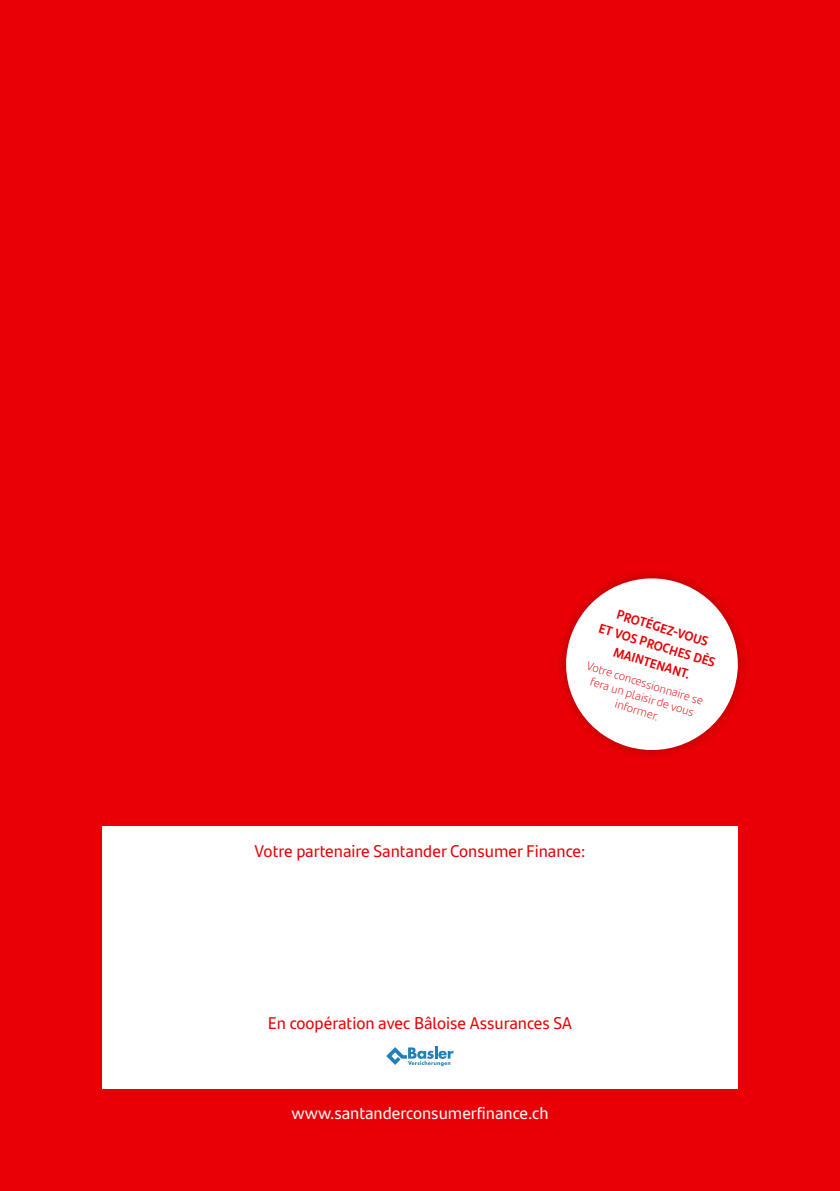
<style>
.page{position:relative;width:840px;height:1191px;background:#fff}
.page>*{position:absolute;margin:0;border:0;box-sizing:border-box;transform-origin:0 0}
.t1{font:17px "Santander Text";color:#e80006}
.t2{font:17px "Santander Text";color:#fff}
.t3{font:700 13px/18.4px "Santander Text";color:#e80006;text-align:center}
.t4{font:300 12px/14px "Santander Text";color:#e80006;text-align:center}
</style>
<div class="page">
<svg style="left:839px;top:0;width:1px;height:538px"></svg>
<div style="left:0;top:0;width:839px;height:1191px;background:#e80006"></div>
<svg style="left:561px;top:573px;width:182px;height:182px"></svg>
<div style="left:102px;top:827px;width:635px;height:262px;background:#fff"></div>
<svg style="left:386px;top:1046px;width:67px;height:20px"></svg>
<p class="t3" style="left:607px;top:600px;width:123px;rotate:17deg">PROTÉGEZ-VOUS<br>ET VOS PROCHES DÈS<br>MAINTENANT.</p>
<p class="t4" style="left:589px;top:658px;width:123px;rotate:17deg">Votre concessionnaire se fera un plaisir de vous informer.</p>
<p class="t1" style="left:254px;top:838px;width:332px">Votre partenaire Santander Consumer Finance:</p>
<p class="t1" style="left:268px;top:1010px;width:305px">En coopération avec Bâloise Assurances SA</p>
<p class="t2" style="left:291px;top:1100px;width:258px">www.santanderconsumerfinance.ch</p>
</div>
